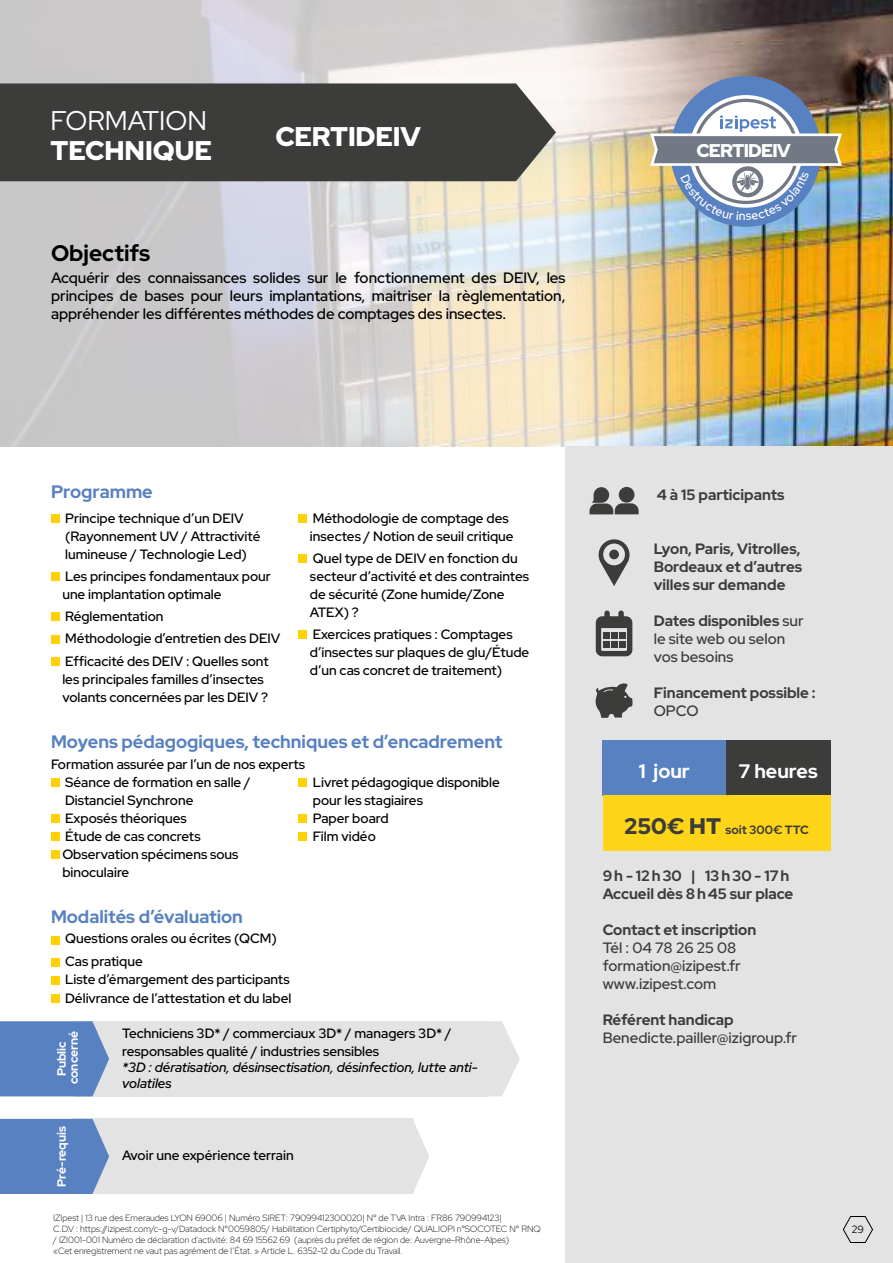
<style>
.page{position:relative;width:893px;height:1263px;background:#fff}
.page>*{position:absolute;margin:0;border:0;box-sizing:border-box;transform-origin:0 0}
.t1{font:900 27px "Red Hat Display";letter-spacing:-.01em;color:#fff}
.t2{font:27px "Red Hat Display";color:#fff}
.t3{font:800 22.5px "Red Hat Display";color:#000}
.t4{font:800 19.5px "Red Hat Display";color:#fff}
.t5{font:700 19.5px "Red Hat Display";color:#fff}
.t6{font:900 18.45px "Red Hat Display";letter-spacing:-.045em;color:#fff}
.t7{font:800 18px "Red Hat Display";color:#5881c1}
.t8{font:500 15px/18px "Red Hat Display";color:#000;text-align:justify}
.t9{font:800 15px/18px "Red Hat Display";color:#3c3c3b}
.t10{font:600 15px/18px "Red Hat Display";color:#3c3c3b}
.t11{font:500 13.5px/18px "Red Hat Display";color:#000}
.t12{font:italic 500 13.5px/16.2px "Red Hat Display";color:#000}
.t13{font:800 12px/12px "Red Hat Display";color:#fff;text-align:center}
.t14{font:800 12px "Red Hat Display";color:#3c3c3b}
.t15{font:10.5px "Red Hat Display";color:#000}
.t16{font:300 9px/10.8px "Red Hat Display";color:#000}
.s1{font-weight:800}
.s2{font-weight:900;font-size:22.5px}
</style>
<div class="page">
<img style="left:821px;top:0;width:72px;height:446px">
<img style="left:0;top:0;width:821px;height:446px">
<div style="left:0;top:83px;width:556px;height:98px;background:#3c3c3b"></div>
<div style="left:670px;top:76px;width:151px;height:151px;background:#5881c1;border-radius:50%"></div>
<div style="left:566px;top:446px;width:327px;height:817px;background:#e3e3e3"></div>
<svg style="left:590px;top:487px;width:49px;height:27px"></svg>
<svg style="left:598px;top:539px;width:32px;height:47px"></svg>
<div style="left:609px;top:550px;width:10px;height:9px;background:#3c3c3b;border-radius:50%"></div>
<div style="left:596px;top:616px;width:36px;height:40px;border:5px solid #3c3c3b;border-radius:4px"></div>
<div style="left:604px;top:613px;width:6px;height:8px;background:#3c3c3b"></div>
<div style="left:618px;top:613px;width:6px;height:8px;background:#3c3c3b"></div>
<svg style="left:598px;top:618px;width:32px;height:29px"></svg>
<svg style="left:596px;top:683px;width:37px;height:35px"></svg>
<div style="left:603px;top:740px;width:123px;height:55px;background:#5881c1"></div>
<div style="left:726px;top:740px;width:104px;height:55px;background:#3c3c3b"></div>
<div style="left:603px;top:795px;width:227px;height:56px;background:#ffd518"></div>
<div style="left:51px;top:778px;width:9px;height:9px;background:#ffd100"></div>
<div style="left:51px;top:814px;width:9px;height:9px;background:#ffd100"></div>
<div style="left:51px;top:832px;width:9px;height:9px;background:#ffd100"></div>
<div style="left:51px;top:850px;width:9px;height:9px;background:#ffd100"></div>
<div style="left:299px;top:778px;width:8px;height:9px;background:#ffd100"></div>
<div style="left:299px;top:814px;width:8px;height:9px;background:#ffd100"></div>
<div style="left:299px;top:832px;width:8px;height:9px;background:#ffd100"></div>
<div style="left:51px;top:936px;width:9px;height:9px;background:#ffd100"></div>
<div style="left:51px;top:958px;width:9px;height:9px;background:#ffd100"></div>
<div style="left:51px;top:976px;width:9px;height:9px;background:#ffd100"></div>
<div style="left:51px;top:994px;width:9px;height:9px;background:#ffd100"></div>
<div style="left:51px;top:514px;width:9px;height:8px;background:#ffd100"></div>
<div style="left:51px;top:572px;width:9px;height:9px;background:#ffd100"></div>
<div style="left:51px;top:612px;width:9px;height:9px;background:#ffd100"></div>
<div style="left:51px;top:635px;width:9px;height:8px;background:#ffd100"></div>
<div style="left:51px;top:657px;width:9px;height:9px;background:#ffd100"></div>
<div style="left:299px;top:514px;width:8px;height:8px;background:#ffd100"></div>
<div style="left:299px;top:554px;width:8px;height:9px;background:#ffd100"></div>
<div style="left:299px;top:630px;width:8px;height:9px;background:#ffd100"></div>
<div style="left:74px;top:1119px;width:340px;height:75px;background:#e3e3e3"></div>
<svg style="left:414px;top:1123px;width:15px;height:67px"></svg>
<svg style="left:0;top:1119px;width:109px;height:75px;background:#6288c3"></svg>
<div style="left:74px;top:1021px;width:414px;height:75px;background:#e3e3e3"></div>
<svg style="left:0;top:1021px;width:109px;height:75px;background:#6288c3"></svg>
<svg style="left:488px;top:1021px;width:32px;height:75px"></svg>
<svg style="left:843px;top:1216px;width:30px;height:27px"></svg>
<img style="left:650px;top:99px;width:192px;height:122px">
<h1 class="t2" style="left:50px;top:103px;width:158px">FORMATION</h1>
<h1 class="t1" style="left:50px;top:133px;width:163px">TECHNIQUE</h1>
<h3 class="t6" style="left:696px;top:138px;width:96px">CERTIDEIV</h3>
<h1 class="t1" style="left:275px;top:119px;width:147px">CERTIDEIV</h1>
<h2 class="t3" style="left:51px;top:238px;width:101px">Objectifs</h2>
<p class="t8" style="left:51px;top:269px;width:516px">Acquérir des connaissances solides sur le fonctionnement des DEIV, les principes de bases pour leurs implantations, maitriser la règlementation, appréhender les différentes méthodes de comptages des insectes.</p>
<h3 class="t7" style="left:51px;top:480px;width:103px">Programme</h3>
<p class="t11" style="left:65px;top:509px;width:197px">Principe technique d’un DEIV (Rayonnement UV / Attractivité lumineuse / Technologie Led)</p>
<p class="t11" style="left:62px;top:567px;width:210px">Les principes fondamentaux pour une implantation optimale</p>
<p class="t11" style="left:65px;top:605px;width:217px;line-height:22.2px">Réglementation<br>Méthodologie d’entretien des DEIV<br>Efficacité des DEIV : Quelles sont</p>
<p class="t11" style="left:62px;top:670px;width:207px">les principales familles d’insectes volants concernées par les DEIV ?</p>
<p class="t11" style="left:310px;top:509px;width:205px">Méthodologie de comptage des insectes / Notion de seuil critique</p>
<p class="t11" style="left:310px;top:549px;width:221px">Quel type de DEIV en fonction du secteur d’activité et des contraintes de sécurité (Zone humide/Zone<br>ATEX) ?</p>
<p class="t11" style="left:310px;top:625px;width:221px">Exercices pratiques : Comptages d’insectes sur plaques de glu/Étude d’un cas concret de traitement)</p>
<h3 class="t7" style="left:51px;top:730px;width:453px">Moyens pédagogiques, techniques et d’encadrement</h3>
<p class="t11" style="left:62px;top:755px;width:244px;text-indent:-11px">Formation assurée par l’un de nos experts<br>Séance de formation en salle /<br>Distanciel Synchrone<br>Exposés théoriques<br>Étude de cas concrets<br>Observation spécimens sous binoculaire</p>
<p class="t11" style="left:313px;top:773px;width:189px">Livret pédagogique disponible pour les stagiaires<br>Paper board<br>Film vidéo</p>
<h3 class="t7" style="left:51px;top:904px;width:193px">Modalités d’évaluation</h3>
<p class="t11" style="left:65px;top:927px;width:213px;line-height:22.2px">Questions orales ou écrites (QCM)<br>Cas pratique</p>
<p class="t11" style="left:65px;top:969px;width:228px;line-height:19.5px">Liste d’émargement des participants<br>Délivrance de l’attestation et du label</p>
<p class="t13" style="left:55px;top:1084px;width:54px;rotate:-90deg">Public concerné</p>
<p class="t13" style="left:55px;top:1187px;width:62px;rotate:-90deg">Pré-requis</p>
<p class="t11" style="left:122px;top:1023px;width:331px">Techniciens 3D* / commerciaux 3D* / managers 3D* / responsables qualité / industries sensibles</p>
<p class="t12" style="left:122px;top:1059px;width:357px">*3D : dératisation, désinsectisation, désinfection, lutte anti&shy;volatiles</p>
<p class="t11" style="left:122px;top:1146px;width:173px">Avoir une expérience terrain</p>
<p class="t9" style="left:657px;top:486px;width:129px">4 à 15 participants</p>
<p class="t9" style="left:654px;top:540px;width:150px">Lyon, Paris, Vitrolles,<br>Bordeaux et d’autres villes sur demande</p>
<p class="t10" style="left:654px;top:612px;width:151px"><span class="s1">Dates disponibles</span> sur le site web ou selon vos besoins</p>
<p class="t9" style="left:654px;top:684px;width:163px">Financement possible :</p>
<p class="t10" style="left:654px;top:702px;width:46px">OPCO</p>
<h3 class="t5" style="left:639px;top:758px;width:52px">1 jour</h3>
<h3 class="t4" style="left:739px;top:758px;width:80px">7 heures</h3>
<p class="t14" style="left:624px;top:822px;width:186px"><span class="s2">250€ HT</span> soit 300€ TTC</p>
<p class="t9" style="left:603px;top:866px;width:192px">9h - 12h30 | 13h30 - 17h<br>Accueil dès 8h45 sur place</p>
<p class="t9" style="left:603px;top:920px;width:155px">Contact et inscription</p>
<p class="t10" style="left:603px;top:938px;width:139px">Tél : 04 78 26 25 08 formation@izipest.fr www.izipest.com</p>
<p class="t9" style="left:603px;top:1010px;width:132px">Référent handicap</p>
<p class="t10" style="left:603px;top:1028px;width:196px">Benedicte.pailler@izigroup.fr</p>
<p class="t16" style="left:53px;top:1212px;width:489px">IZIpest | 13 rue des Emeraudes LYON 69006 | Numéro SIRET: 79099412300020| N° de TVA Intra : FR86 790994123|<br>C.D.V : https://izipest.com/c-g-v/Datadock N°0059805/ Habilitation Certiphyto/Certibiocide/ QUALIOPI n°SOCOTEC N° RNQ / IZI001-001 Numéro de déclaration d'activité: 84 69 15562 69 (auprès du préfet de région de: Auvergne-Rhône-Alpes)<br>«Cet enregistrement ne vaut pas agrément de l’État. » Article L. 6352-12 du Code du Travail.</p>
<p class="t15" style="left:852px;top:1222px;width:14px">29</p>
</div>
